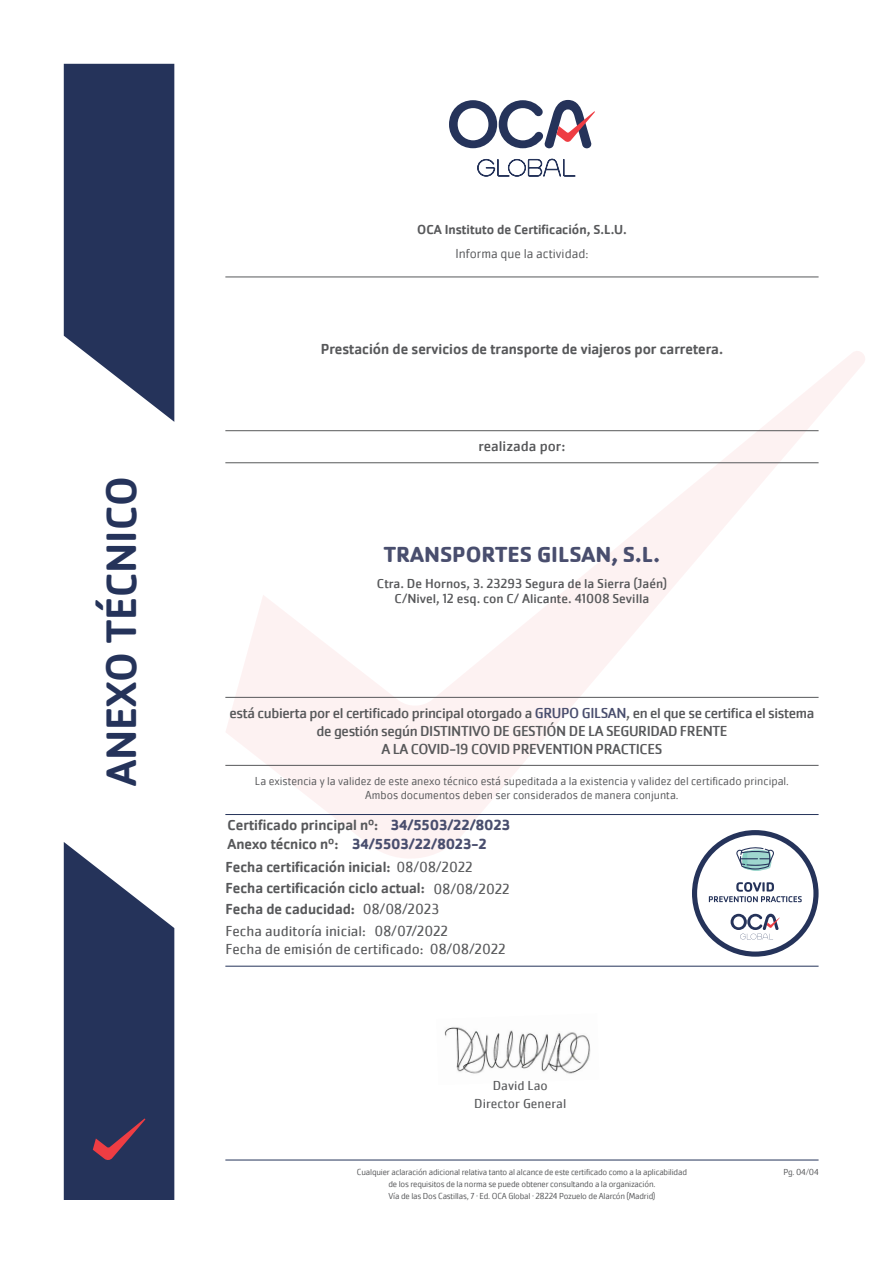
<style>
.page{position:relative;width:893px;height:1263px;background:#fff}
.page>*{position:absolute;margin:0;border:0;box-sizing:border-box;transform-origin:0 0}
.t1{font:500 43.95px "Cachet Pro";color:#25335a}
.t2{font:700 22.5px "Cachet Pro";color:#494e6e}
.t3{font:500 15px "Cachet Pro";color:#57585a}
.t4{font:15px/18px "Cachet Pro";letter-spacing:-.025em;color:#57585a;text-align:center}
.t5{font:15px "Cachet Pro";color:#57585a}
.t6{font:700 15px "Cachet Pro";color:#494e6e}
.t7{font:15px "Cachet Pro";color:#57585a}
.t8{font:13.5px "Cachet Pro";color:#57585a}
.t9{font:500 13.5px "Cachet Pro";color:#57585a}
.t10{font:13.5px "Cachet Pro";color:#57585a}
.t11{font:300 13.5px "Cachet Pro";color:#57585a}
.t12{font:300 12px "Cachet Pro";color:#57585a}
.t13{font:300 9px "Cachet Pro";letter-spacing:-.02em;color:#57585a}
.s1{color:#494e6e}
.s2{font-weight:400}
</style>
<div class="page">
<svg style="left:225px;top:351px;width:640px;height:507px"></svg>
<svg style="left:64px;top:64px;width:110px;height:358px;background:#3f4b6d"></svg>
<svg style="left:449px;top:100px;width:146px;height:48px"></svg>
<svg style="left:477px;top:159px;width:99px;height:18px"></svg>
<svg style="left:64px;top:842px;width:110px;height:358px;background:#414b6d"></svg>
<hr style="left:225px;top:1160px;width:594px;height:1px;background:#25335a">
<hr style="left:225px;top:462px;width:594px;height:1px;background:#57585a">
<hr style="left:225px;top:430px;width:594px;height:1px;background:#57585a">
<hr style="left:225px;top:277px;width:594px;height:1px;background:#57585a">
<hr style="left:225px;top:814px;width:594px;height:1px;background:#25335a">
<img style="left:444px;top:1027px;width:147px;height:47px">
<hr style="left:225px;top:966px;width:594px;height:1px;background:#25335a">
<svg style="left:692px;top:830px;width:127px;height:127px"></svg>
<hr style="left:225px;top:765px;width:594px;height:1px;background:#57585a">
<hr style="left:225px;top:697px;width:594px;height:1px;background:#57585a">
<p class="t1" style="left:96px;top:786px;width:311px;rotate:-90deg">ANEXO TÉCNICO</p>
<p class="t9" style="left:417px;top:222px;width:211px">OCA Instituto de Certificación, S.L.U.</p>
<p class="t11" style="left:456px;top:245px;width:134px">Informa que la actividad:</p>
<p class="t3" style="left:321px;top:340px;width:404px">Prestación de servicios de transporte de viajeros por carretera.</p>
<p class="t7" style="left:479px;top:437px;width:88px">realizada por:</p>
<p class="t2" style="left:384px;top:541px;width:278px">TRANSPORTES GILSAN, S.L.</p>
<p class="t8" style="left:377px;top:575px;width:292px">Ctra. De Hornos, 3. 23293 Segura de la Sierra (Jaén)</p>
<p class="t8" style="left:395px;top:590px;width:256px">C/Nivel, 12 esq. con C/ Alicante. 41008 Sevilla</p>
<p class="t4" style="left:229px;top:705px;width:586px">está cubierta por el certificado principal otorgado a <span class="s1">GRUPO GILSAN</span>, en el que se certifica el sistema de gestión según DISTINTIVO DE GESTIÓN DE LA SEGURIDAD FRENTE</p>
<p class="t4" style="left:381px;top:741px;width:282px">A LA COVID-19 COVID PREVENTION PRACTICES</p>
<p class="t12" style="left:255px;top:774px;width:535px">La existencia y la validez de este anexo técnico está supeditada a la existencia y validez del certificado principal.</p>
<p class="t12" style="left:365px;top:788px;width:315px">Ambos documentos deben ser considerados de manera conjunta.</p>
<p class="t6" style="left:391px;top:815px;width:121px">34/5503/22/8023</p>
<p class="t6" style="left:352px;top:835px;width:136px">34/5503/22/8023-2</p>
<p class="t3" style="left:227px;top:816px;width:152px">Certificado principal nº:</p>
<p class="t3" style="left:227px;top:835px;width:112px">Anexo técnico nº:</p>
<p class="t3" style="left:225px;top:858px;width:249px">Fecha certificación inicial: <span class="s2">08/08/2022</span></p>
<p class="t5" style="left:433px;top:879px;width:78px">08/08/2022</p>
<p class="t3" style="left:225px;top:879px;width:201px">Fecha certificación ciclo actual:</p>
<p class="t3" style="left:225px;top:900px;width:131px">Fecha de caducidad:</p>
<p class="t5" style="left:363px;top:900px;width:78px">08/08/2023</p>
<p class="t5" style="left:374px;top:922px;width:75px">08/07/2022</p>
<p class="t5" style="left:225px;top:940px;width:282px">Fecha de emisión de certificado: 08/08/2022</p>
<p class="t5" style="left:225px;top:922px;width:142px">Fecha auditoría inicial:</p>
<p class="t10" style="left:493px;top:1078px;width:56px">David Lao</p>
<p class="t10" style="left:474px;top:1095px;width:93px">Director General</p>
<p class="t13" style="left:357px;top:1166px;width:332px">Cualquier aclaración adicional relativa tanto al alcance de este certificado como a la aplicabilidad</p>
<p class="t13" style="left:388px;top:1178px;width:269px">de los requisitos de la norma se puede obtener consultando a la organización.</p>
<p class="t13" style="left:388px;top:1190px;width:268px">Vía de las Dos Castillas, 7 · Ed. OCA Global · 28224 Pozuelo de Alarcón (Madrid)</p>
<p class="t13" style="left:783px;top:1166px;width:37px">Pg. 04/04</p>
</div>
